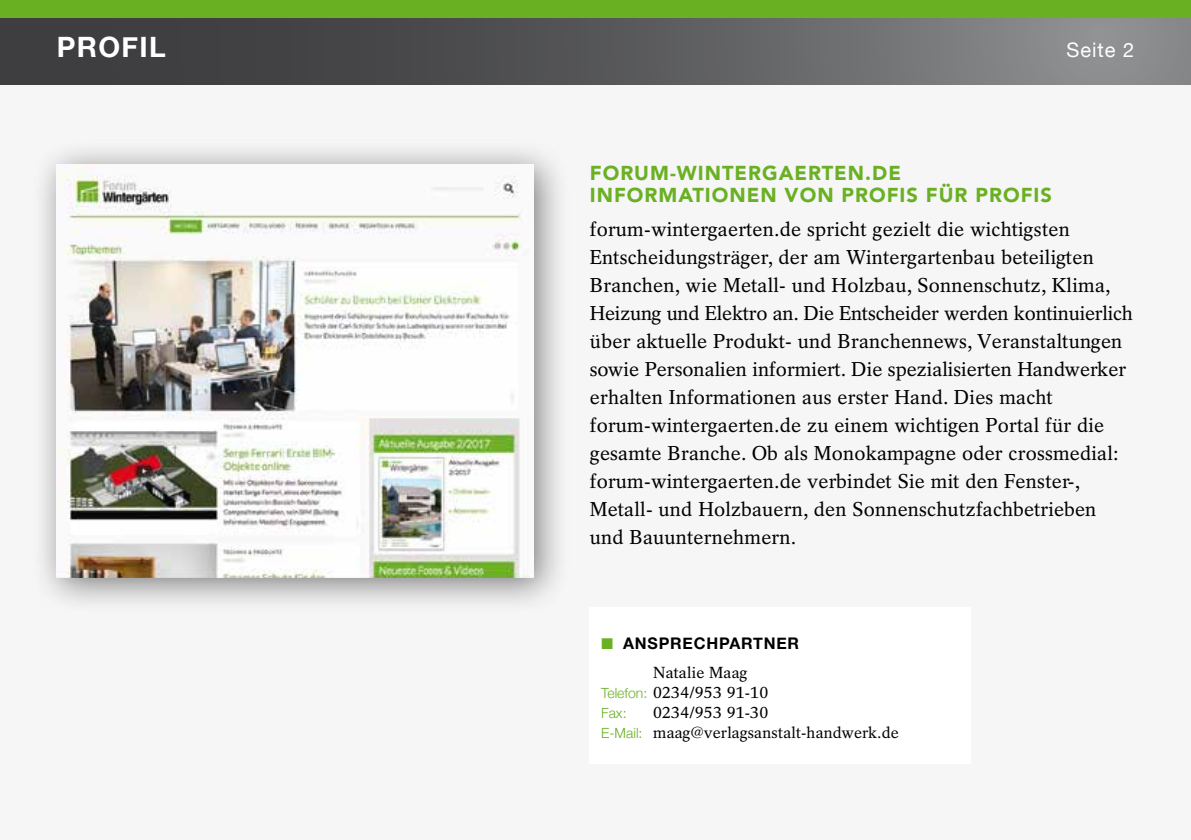
<style>
.page{position:relative;width:1191px;height:840px;background:#fff}
.page>*{position:absolute;margin:0;border:0;box-sizing:border-box;transform-origin:0 0}
.t1{font:700 28px "Helvetica Neue";letter-spacing:.05em;color:#fff}
.t2{font:20px/28px "Rotation LT Std";letter-spacing:.01em;color:#000}
.t3{font:900 20px/22px "Avenir LT Std";letter-spacing:.05em;color:#6ab023}
.t4{font:20px "Helvetica Neue";letter-spacing:.05em;color:#fff}
.t5{font:16px/20px "Rotation LT Std";letter-spacing:.01em;color:#000}
.t6{font:700 16px "Helvetica Neue";letter-spacing:.05em;color:#000}
.t7{font:300 14px "Helvetica Neue";color:#6ab023}
.s1{font-family:"Helvetica Neue";font-weight:300;font-size:14px;color:#6ab023}
</style>
<div class="page">
<div style="left:0;top:17px;width:1191px;height:68px;background:linear-gradient(to right,#2f2e31,#8b8d8e)"></div>
<div style="left:0;top:0;width:1191px;height:17px;background:#6ab023"></div>
<div style="left:0;top:85px;width:1191px;height:754px;background:#f6f6f6"></div>
<div style="left:590px;top:607px;width:381px;height:156px;background:#fff"></div>
<div style="left:30px;top:139px;width:541px;height:475px;background:#000;opacity:.5"></div>
<img style="left:57px;top:165px;width:476px;height:412px">
<h1 class="t1" style="left:57px;top:25px;width:111px">PROFIL</h1>
<p class="t4" style="left:1066px;top:35px;width:69px">Seite 2</p>
<p class="t3" style="left:590px;top:162px;width:464px">FORUM-WINTERGAERTEN.DE<br>INFORMATIONEN VON PROFIS FÜR PROFIS</p>
<p class="t2" style="left:590px;top:215px;width:544px">forum-wintergaerten.de spricht gezielt die wichtigsten Entscheidungsträger, der am Wintergartenbau beteiligten Branchen, wie Metall- und Holzbau, Sonnenschutz, Klima, Heizung und Elektro an. Die Entscheider werden kontinuierlich über aktuelle Produkt- und Branchennews, Veranstaltungen sowie Personalien informiert. Die spezialisierten Handwerker erhalten Informationen aus erster Hand. Dies macht forum-wintergaerten.de zu einem wichtigen Portal für die gesamte Branche. Ob als Monokampagne oder crossmedial: forum-wintergaerten.de verbindet Sie mit den Fenster-, Metall- und Holzbauern, den Sonnenschutzfachbetrieben und Bauunternehmern.</p>
<p class="t6" style="left:623px;top:630px;width:177px">ANSPRECHPARTNER</p>
<p class="t5" style="left:601px;top:662px;width:169px;text-indent:52px">Natalie Maag<br><span class="s1">Telefon:</span> 0234/953 91-10</p>
<p class="t7" style="left:601px;top:701px;width:27px">Fax:</p>
<p class="t5" style="left:601px;top:702px;width:299px;text-indent:52px">0234/953 91-30<br><span class="s1">E-Mail:</span> maag@verlagsanstalt-handwerk.de</p>
</div>
